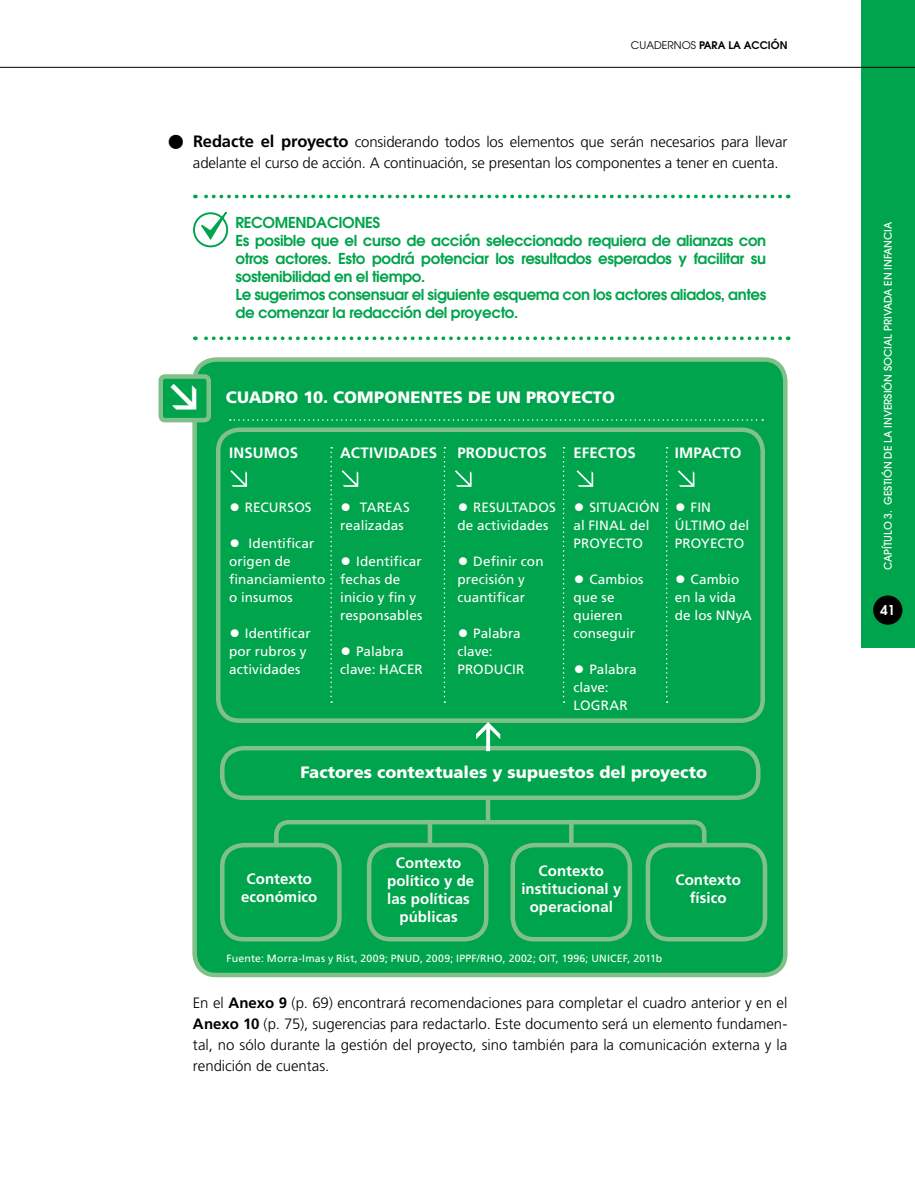
<style>
.page{position:relative;width:915px;height:1191px;background:#fff}
.page>*{position:absolute;margin:0;border:0;box-sizing:border-box;transform-origin:0 0}
.t1{font:700 40.5px "Frutiger";color:#000}
.t2{font:900 16.5px "Frutiger";letter-spacing:.005em;color:#fff}
.t3{font:300 15px/21px "Frutiger";letter-spacing:-.01em;color:#000}
.t4{font:600 15px/18px "Avant Garde";letter-spacing:-.025em;color:#00a44c}
.t5{font:700 15px/18px "Frutiger";letter-spacing:.005em;color:#fff;text-align:center}
.t6{font:13.5px/18px "Frutiger";letter-spacing:.005em;color:#fff}
.t7{font:600 13.5px "Avant Garde";color:#fff}
.t8{font:10.5px "Frutiger";letter-spacing:.02em;color:#fff}
.t9{font:500 10.5px "Avant Garde";color:#fff}
.t10{font:600 10.5px "Avant Garde";color:#000}
.s1{font-weight:400}
.s2{font-weight:700;font-size:16.5px}
.s3{font-size:22.5px}
.s4{font-weight:700}
</style>
<div class="page">
<div style="left:860px;top:0;width:54px;height:648px;background:#00a44c"></div>
<div style="left:872px;top:595px;width:30px;height:29px;background:#000;border-radius:50%"></div>
<hr style="left:0;top:67px;width:914px;height:1px;background:#000">
<svg style="left:195px;top:336px;width:584px;height:4px"></svg>
<div style="left:193px;top:212px;width:35px;height:35px;border:2px solid #00a44c;border-radius:50%"></div>
<svg style="left:195px;top:195px;width:584px;height:46px"></svg>
<div style="left:194px;top:359px;width:591px;height:616px;background:#00a44c;border-radius:21px"></div>
<div style="left:192px;top:357px;width:595px;height:620px;border:4px solid #82c089;border-radius:21px"></div>
<div style="left:216px;top:427px;width:548px;height:296px;border:4px solid #82c089;border-radius:21px"></div>
<div style="left:220px;top:843px;width:121px;height:98px;border:4px solid #82c089;border-radius:21px"></div>
<div style="left:367px;top:843px;width:121px;height:98px;border:4px solid #82c089;border-radius:21px"></div>
<div style="left:510px;top:843px;width:122px;height:98px;border:4px solid #82c089;border-radius:21px"></div>
<div style="left:645px;top:843px;width:122px;height:98px;border:4px solid #82c089;border-radius:21px"></div>
<div style="left:161px;top:376px;width:48px;height:44px;background:#00a44c;border-radius:4px"></div>
<div style="left:158px;top:374px;width:53px;height:48px;border:4px solid #82c089;border-radius:4px"></div>
<svg style="left:230px;top:419px;width:532px;height:2px"></svg>
<svg style="left:330px;top:447px;width:2px;height:256px"></svg>
<svg style="left:443px;top:447px;width:2px;height:256px"></svg>
<svg style="left:562px;top:447px;width:2px;height:256px"></svg>
<svg style="left:666px;top:447px;width:1px;height:256px"></svg>
<svg style="left:272px;top:817px;width:436px;height:34px"></svg>
<div style="left:485px;top:793px;width:5px;height:28px;background:#82c089"></div>
<div style="left:427px;top:820px;width:5px;height:27px;background:#82c089"></div>
<hr style="left:569px;top:820px;width:4px;height:27px;background:#82c089">
<div style="left:220px;top:746px;width:540px;height:54px;border:4px solid #82c089;border-radius:21px"></div>
<svg style="left:476px;top:722px;width:24px;height:29px"></svg>
<svg style="left:230px;top:470px;width:17px;height:17px"></svg>
<svg style="left:455px;top:470px;width:16px;height:17px"></svg>
<svg style="left:576px;top:470px;width:17px;height:17px"></svg>
<svg style="left:677px;top:470px;width:17px;height:17px"></svg>
<svg style="left:341px;top:470px;width:17px;height:17px"></svg>
<p class="t10" style="left:630px;top:38px;width:158px"><span class="s1">CUADERNOS</span> para la Acción</p>
<h1 class="t1" style="left:166px;top:118px;width:22px">•</h1>
<p class="t3" style="left:193px;top:131px;width:595px"><span class="s2">Redacte el proyecto</span> considerando todos los elementos que serán necesarios para llevar adelante el curso de acción. A continuación, se presentan los componentes a tener en cuenta.</p>
<p class="t4" style="left:235px;top:213px;width:532px">RECOMENDACIONES<br>Es posible que el curso de acción seleccionado requiera de alianzas con otros actores. Esto podrá potenciar los resultados esperados y facilitar su sostenibilidad en el tiempo.<br>Le sugerimos consensuar el siguiente esquema con los actores aliados, antes de comenzar la redacción del proyecto.</p>
<p class="t2" style="left:226px;top:387px;width:390px">Cuadro 10. Componentes de un proyecto</p>
<p class="t5" style="left:229px;top:443px;width:16px">Insumos</p>
<p class="t5" style="left:340px;top:443px;width:54px">Actividades</p>
<p class="t6" style="left:229px;top:498px;width:84px"><span class="s3">•</span> RECURSOS</p>
<p class="t6" style="left:229px;top:534px;width:98px"><span class="s3">•</span> Identificar origen de financiamiento o insumos</p>
<p class="t6" style="left:229px;top:624px;width:83px"><span class="s3">•</span> Identificar por rubros y actividades</p>
<p class="t6" style="left:340px;top:498px;width:71px"><span class="s3">•</span> TAREAS realizadas</p>
<p class="t6" style="left:340px;top:552px;width:84px"><span class="s3">•</span> Identificar fechas de inicio y fin y responsables</p>
<p class="t6" style="left:340px;top:642px;width:84px"><span class="s3">•</span> Palabra clave: HACER</p>
<p class="t5" style="left:457px;top:443px;width:20px">Productos</p>
<p class="t6" style="left:457px;top:498px;width:100px"><span class="s3">•</span> RESULTADOS de actividades</p>
<p class="t6" style="left:457px;top:552px;width:88px"><span class="s3">•</span> Definir con precisión y cuantificar</p>
<p class="t6" style="left:457px;top:624px;width:68px"><span class="s3">•</span> Palabra clave:<br>PRODUCIR</p>
<p class="t5" style="left:573px;top:443px;width:19px">Efectos</p>
<p class="t6" style="left:573px;top:498px;width:88px"><span class="s3">•</span> SITUACIÓN al FINAL del<br>PROYECTO</p>
<p class="t6" style="left:573px;top:570px;width:71px"><span class="s3">•</span> Cambios que se quieren conseguir</p>
<p class="t6" style="left:573px;top:660px;width:65px"><span class="s3">•</span> Palabra clave:<br>LOGRAR</p>
<p class="t5" style="left:674px;top:443px;width:16px">Impacto</p>
<p class="t6" style="left:674px;top:498px;width:76px"><span class="s3">•</span> FIN<br>ÚLTIMO del<br>PROYECTO</p>
<p class="t6" style="left:674px;top:570px;width:79px"><span class="s3">•</span> Cambio en la vida de los NNyA</p>
<p class="t2" style="left:300px;top:762px;width:408px">Factores contextuales y supuestos del proyecto</p>
<p class="t5" style="left:387px;top:854px;width:89px">Contexto político y de las políticas públicas</p>
<p class="t5" style="left:521px;top:861px;width:101px">Contexto institucional y operacional</p>
<p class="t5" style="left:675px;top:870px;width:67px">Contexto físico</p>
<p class="t8" style="left:226px;top:952px;width:437px">Fuente: Morra-Imas y Rist, 2009; PNUD, 2009; IPPF/RHO, 2002; OIT, 1996; UNICEF, 2011b</p>
<p class="t5" style="left:241px;top:869px;width:78px">Contexto económico</p>
<p class="t3" style="left:193px;top:992px;width:595px;text-align:justify">En el <span class="s4">Anexo 9</span> (p. 69) encontrará recomendaciones para completar el cuadro anterior y en el <span class="s4">Anexo 10</span> (p. 75), sugerencias para redactarlo. Este documento será un elemento fundamen&shy;tal, no sólo durante la gestión del proyecto, sino también para la comunicación externa y la rendición de cuentas.</p>
<p class="t9" style="left:881px;top:569px;width:349px;rotate:-90deg">CAPÍTULO 3. GESTIÓN DE LA INVERSIÓN SOCIAL PRIVADA EN INFANCIA</p>
<p class="t7" style="left:880px;top:601px;width:17px">41</p>
</div>
